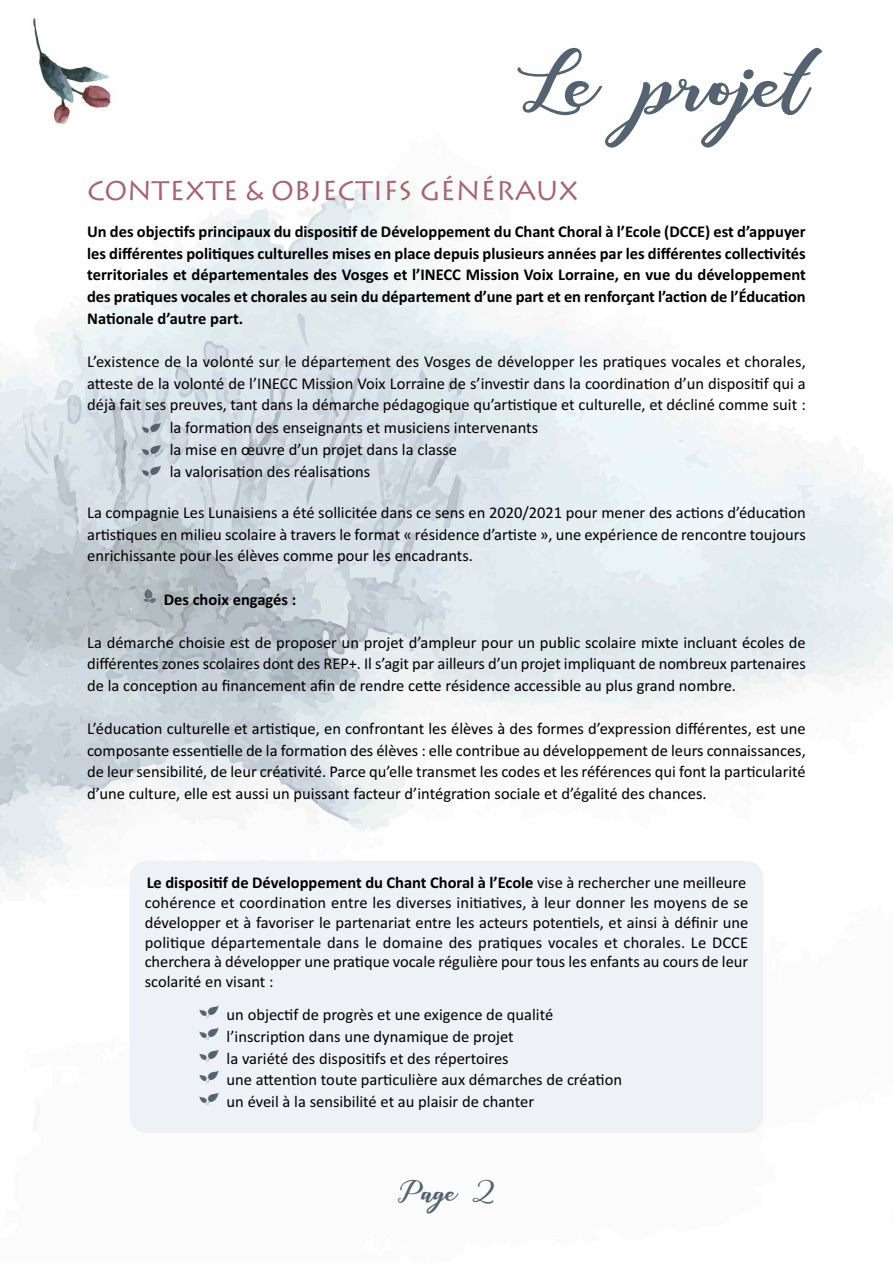
<style>
.page{position:relative;width:893px;height:1263px;background:#fff}
.page>*{position:absolute;margin:0;border:0;box-sizing:border-box;transform-origin:0 0}
.t1{font:105px "Anisha Free";color:#556371}
.t2{font:37.5px "Anisha Free";color:#556371}
.t3{font:27px "Lithos Pro";color:#a56673}
.t4{font:16.5px/21.6px "Calibri";color:#000;text-align:justify}
.t5{font:700 16.5px/21.6px "Calibri";letter-spacing:-.005em;color:#000;text-align:justify}
.s1{font-family:"Leafs";font-size:30px;color:#556371}
.s2{font-family:"Leafs";font-weight:400;font-size:30px;color:#556371}
.s3{font-weight:700}
</style>
<div class="page">
<img style="left:0;top:18px;width:893px;height:1113px">
<div style="left:130px;top:861px;width:633px;height:272px;background:#eef1f5;border-radius:17px"></div>
<h1 class="t1" style="left:526px;top:43px;width:281px">Le projet</h1>
<h3 class="t3" style="left:87px;top:175px;width:493px">CONTEXTE &amp; OBJECTIFS GÉNÉRAUX</h3>
<p class="t5" style="left:87px;top:221px;width:720px">Un des objectifs principaux du dispositif de Développement du Chant Choral à l’Ecole (DCCE) est d’appuyer les différentes politiques culturelles mises en place depuis plusieurs années par les différentes collectivités territoriales et départementales des Vosges et l’INECC Mission Voix Lorraine, en vue du développement des pratiques vocales et chorales au sein du département d’une part et en renforçant l’action de l’Éducation Nationale d’autre part.</p>
<p class="t4" style="left:87px;top:350px;width:720px">L’existence de la volonté sur le département des Vosges de développer les pratiques vocales et chorales, atteste de la volonté de l’INECC Mission Voix Lorraine de s’investir dans la coordination d’un dispositif qui a déjà fait ses preuves, tant dans la démarche pédagogique qu’artistique et culturelle, et décliné comme suit :</p>
<p class="t4" style="left:141px;top:417px;width:399px;text-align:left"><span class="s1">C</span> la formation des enseignants et musiciens intervenants<br><span class="s1">C</span> la mise en œuvre d’un projet dans la classe<br><span class="s1">C</span> la valorisation des réalisations</p>
<p class="t4" style="left:87px;top:502px;width:720px">La compagnie Les Lunaisiens a été sollicitée dans ce sens en 2020/2021 pour mener des actions d’éducation artistiques en milieu scolaire à travers le format « résidence d’artiste », une expérience de rencontre toujours enrichissante pour les élèves comme pour les encadrants.</p>
<p class="t5" style="left:141px;top:588px;width:157px"><span class="s2">R</span> Des choix engagés :</p>
<p class="t4" style="left:87px;top:631px;width:720px">La démarche choisie est de proposer un projet d’ampleur pour un public scolaire mixte incluant écoles de différentes zones scolaires dont des REP+. Il s’agit par ailleurs d’un projet impliquant de nombreux partenaires de la conception au financement afin de rendre cette résidence accessible au plus grand nombre.</p>
<p class="t4" style="left:87px;top:718px;width:720px">L’éducation culturelle et artistique, en confrontant les élèves à des formes d’expression différentes, est une composante essentielle de la formation des élèves : elle contribue au développement de leurs connaissances, de leur sensibilité, de leur créativité. Parce qu’elle transmet les codes et les références qui font la particularité d’une culture, elle est aussi un puissant facteur d’intégration sociale et d’égalité des chances.</p>
<p class="t4" style="left:145px;top:873px;width:605px;line-height:19.8px;text-align:left"><span class="s3">Le dispositif de Développement du Chant Choral à l’Ecole</span> vise à rechercher une meilleure cohérence et coordination entre les diverses initiatives, à leur donner les moyens de se développer et à favoriser le partenariat entre les acteurs potentiels, et ainsi à définir une politique départementale dans le domaine des pratiques vocales et chorales. Le DCCE cherchera à développer une pratique vocale régulière pour tous les enfants au cours de leur scolarité en visant :</p>
<p class="t4" style="left:199px;top:1004px;width:425px;text-align:left"><span class="s1">C</span> un objectif de progrès et une exigence de qualité<br><span class="s1">C</span> l’inscription dans une dynamique de projet<br><span class="s1">C</span> la variété des dispositifs et des répertoires<br><span class="s1">C</span> une attention toute particulière aux démarches de création <span class="s1">C</span> un éveil à la sensibilité et au plaisir de chanter</p>
<h2 class="t2" style="left:399px;top:1178px;width:96px">Page 2</h2>
</div>
